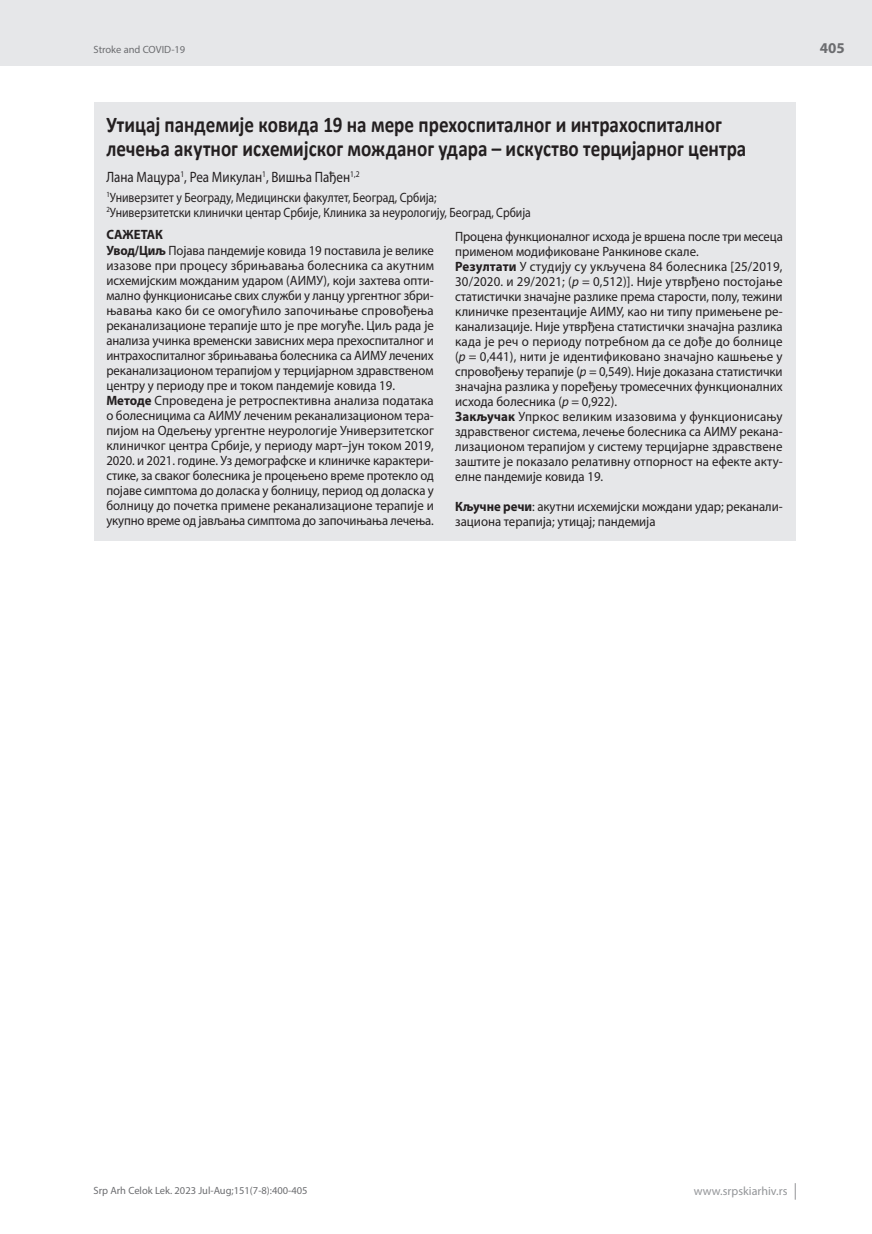
<style>
.page{position:relative;width:872px;height:1234px;background:#fff}
.page>*{position:absolute;margin:0;border:0;box-sizing:border-box;transform-origin:0 0}
.t1{font:700 22.5px/24px "Calibri";color:#231f20;scale:.85 1}
.t2{font:15px "Myriad Pro";color:#231f20;scale:.87 1}
.t3{font:700 15px "Myriad Pro";color:#6c6d70}
.t4{font:13.5px/15px "Myriad Pro";color:#231f20;scale:.95 1}
.t5{font:13.5px/15px "Myriad Pro";color:#231f20;scale:.94 1}
.t6{font:13.5px/15px "Myriad Pro";color:#231f20;scale:.87 1}
.t7{font:12px "Myriad Pro";color:#939598}
.t8{font:10.5px "Myriad Pro";color:#6c6d70}
.s1{font-weight:700}
.s2{font-style:italic}
</style>
<div class="page">
<div style="left:0;top:0;width:872px;height:66px;background:#e6e7e9"></div>
<svg style="left:795px;top:1183px;width:1px;height:16px"></svg>
<div style="left:94px;top:102px;width:701px;height:438px;background:#e6e7e9"></div>
<p class="t8" style="left:94px;top:43px;width:93px">Stroke and COVID-19</p>
<h1 class="t1" style="left:106px;top:112px;width:754px">Утицај пандемије ковида 19 на мере прехоспиталног и интрахоспиталног лечења акутног исхемијског можданог удара – искуство терцијарног центра</h1>
<p class="t2" style="left:106px;top:168px;width:292px">Лана Мацура<sup>1</sup>, Реа Микулан<sup>1</sup>, Вишња Пађен<sup>1,2</sup></p>
<p class="t6" style="left:106px;top:189px;width:489px"><sup>1</sup>Универзитет у Београду, Медицински факултет, Београд, Србија;<br><sup>2</sup>Универзитетски клинички центар Србије, Клиника за неурологију, Београд, Србија</p>
<p class="t4" style="left:106px;top:227px;width:346px"><span class="s1">САЖЕТАК<br>Увод/Циљ</span> Појава пандемије ковида 19 поставила је велике изазове при процесу збрињавања болесника са акутним исхемијским можданим ударом (АИМУ), који захтева опти&shy;мално функционисање свих служби у ланцу ургентног збри&shy;њавања како би се омогућило започињање спровођења реканализационе терапије што је пре могуће. Циљ рада је анализа учинка временски зависних мера прехоспиталног и интрахоспиталног збрињавања болесника са АИМУ лечених реканализационом терапијом у терцијарном здравственом центру у периоду пре и током пандемије ковида 19.<br><span class="s1">Методе</span> Спроведена је ретроспективна анализа података о болесницима са АИМУ леченим реканализационом тера&shy;пијом на Одељењу ургентне неурологије Универзитетског клиничког центра Србије, у периоду март–јун током 2019, 2020. и 2021. године. Уз демографске и клиничке карактери&shy;стике, за сваког болесника је процењено време протекло од појаве симптома до доласка у болницу, период од доласка у болницу до почетка примене реканализационе терапије и укупно време од јављања симптома до започињања лечења.</p>
<p class="t5" style="left:455px;top:228px;width:350px">Процена функционалног исхода је вршена после три месеца применом модификоване Ранкинове скале.<br><span class="s1">Резултати</span> У студију су укључена 84 болесника [25/2019, 30/2020. и 29/2021; (<span class="s2">p</span> = 0,512)]. Није утврђено постојање статистички значајне разлике према старости, полу, тежини клиничке презентације АИМУ, као ни типу примењене ре&shy;канализације. Није утврђена статистички значајна разлика када је реч о периоду потребном да се дође до болнице (<span class="s2">p</span> = 0,441), нити је идентификовано значајно кашњење у спровођењу терапије (<span class="s2">p</span> = 0,549). Није доказана статистички значајна разлика у поређењу тромесечних функционалних исхода болесника (<span class="s2">p</span> = 0,922).<br><span class="s1">Закључак</span> Упркос великим изазовима у функционисању здравственог система, лечење болесника са АИМУ рекана&shy;лизационом терапијом у систему терцијарне здравствене заштите је показало релативну отпорност на ефекте акту&shy;елне пандемије ковида 19.</p>
<p class="t4" style="left:455px;top:498px;width:346px"><span class="s1">Кључне речи</span>: акутни исхемијски мождани удар; реканали&shy;зациона терапија; утицај; пандемија</p>
<p class="t3" style="left:820px;top:38px;width:26px">405</p>
<p class="t8" style="left:94px;top:1184px;width:216px">Srp Arh Celok Lek. 2023 Jul-Aug;151(7-8):400-405</p>
<p class="t7" style="left:694px;top:1183px;width:95px">www.srpskiarhiv.rs</p>
</div>
